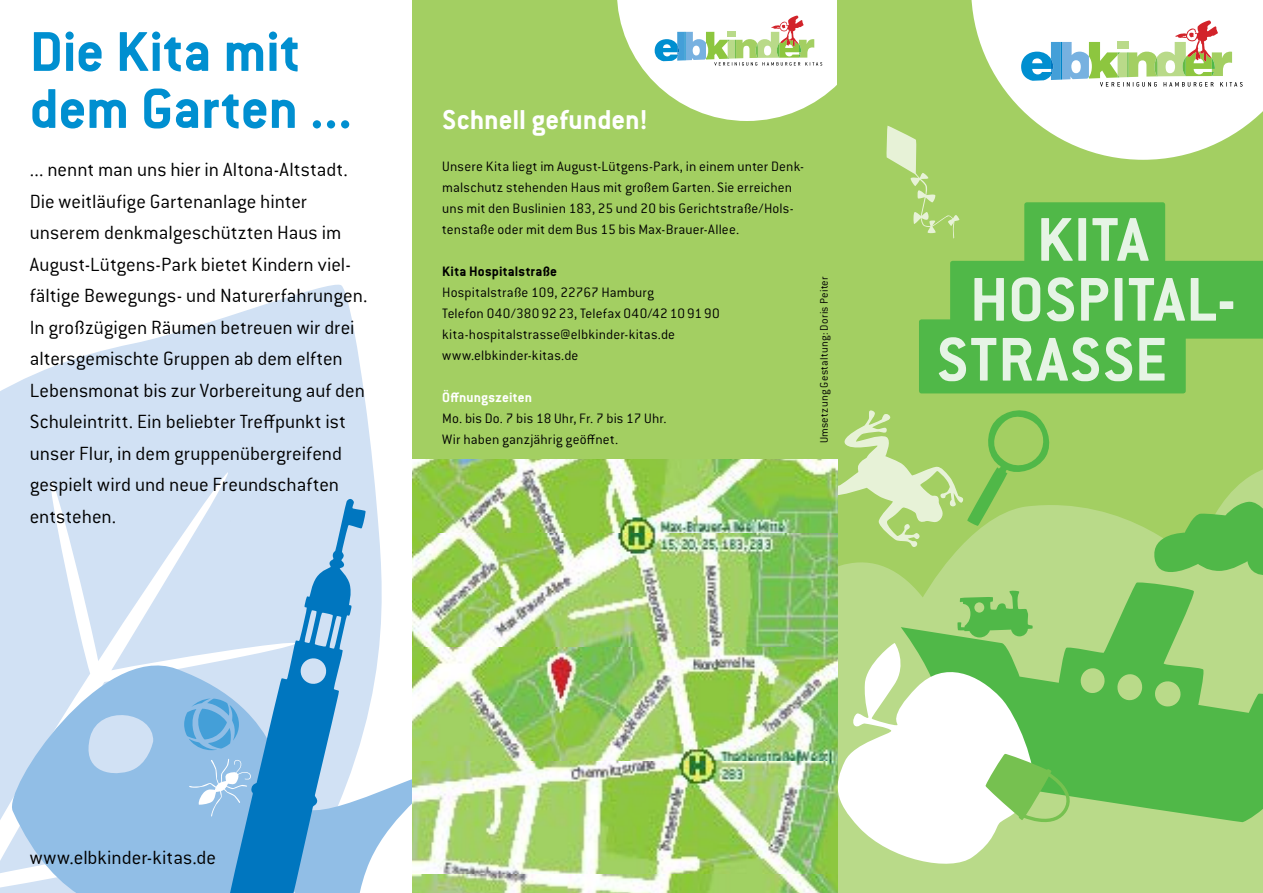
<style>
.page{position:relative;width:1263px;height:893px;background:#fff}
.page>*{position:absolute;margin:0;border:0;box-sizing:border-box;transform-origin:0 0}
.t1{font:700 67.65px "Conduit For Elbkinder";letter-spacing:.01em;color:#fff}
.t2{font:700 61.5px/57px "Conduit For Elbkinder";letter-spacing:-.01em;color:#008fd0}
.t3{font:700 30px "Conduit For Elbkinder";color:#fff}
.t4{font:300 21px/31.5px "Conduit For Elbkinder";color:#000}
.t5{font:300 15px/21px "Conduit For Elbkinder";letter-spacing:.01em;color:#000}
.t6{font:700 15px "Conduit For Elbkinder";letter-spacing:.01em;color:#000}
.t7{font:700 15px "Conduit For Elbkinder";letter-spacing:.01em;color:#fff}
.t8{font:300 12px "Conduit For Elbkinder";letter-spacing:.02em;color:#000}
</style>
<div class="page">
<div style="left:412px;top:0;width:426px;height:893px;background:#a3cf62"></div>
<svg style="left:617px;top:0;width:220px;height:121px"></svg>
<div style="left:838px;top:0;width:425px;height:893px;background:#a3cf62"></div>
<svg style="left:0;top:284px;width:382px;height:609px;fill:#d1e1f4"></svg>
<svg style="left:2px;top:642px;width:410px;height:251px;fill:#91bee6"></svg>
<svg style="left:184px;top:698px;width:43px;height:52px;background:#67adde"></svg>
<svg style="left:227px;top:499px;width:139px;height:394px;background:#83b9e0"></svg>
<svg style="left:189px;top:759px;width:63px;height:58px;background:#a0c7e9"></svg>
<svg style="left:838px;top:469px;width:425px;height:424px;fill:#b9da89"></svg>
<img style="left:412px;top:459px;width:426px;height:434px">
<svg style="left:784px;top:410px;width:270px;height:137px"></svg>
<svg style="left:1150px;top:500px;width:113px;height:81px"></svg>
<svg style="left:901px;top:581px;width:362px;height:241px;background:#7cc663"></svg>
<svg style="left:833px;top:643px;width:204px;height:230px;background:#d3eac3"></svg>
<svg style="left:886px;top:126px;width:73px;height:113px"></svg>
<svg style="left:957px;top:590px;width:76px;height:48px;background:#82c867"></svg>
<svg style="left:985px;top:753px;width:85px;height:70px;background:#93ce78"></svg>
<svg style="left:971px;top:0;width:292px;height:160px;fill:#fff"></svg>
<svg style="left:1021px;top:20px;width:221px;height:67px;background:#d0e0d0"></svg>
<div style="left:919px;top:319px;width:267px;height:74px;background:#50b848;border-radius:3px"></div>
<div style="left:1024px;top:202px;width:141px;height:76px;background:#50b848;border-radius:3px"></div>
<div style="left:950px;top:261px;width:313px;height:78px;background:#50b848"></div>
<h2 class="t2" style="left:30px;top:23px;width:324px">Die Kita mit dem Garten ...</h2>
<p class="t4" style="left:30px;top:154px;width:339px">... nennt man uns hier in Altona-Altstadt.<br>Die weitläufige Gartenanlage hinter unserem denkmalgeschützten Haus im August-Lütgens-Park bietet Kindern viel&shy;fältige Bewegungs- und Naturerfahrungen.<br>In großzügigen Räumen betreuen wir drei altersgemischte Gruppen ab dem elften Lebensmonat bis zur Vorbereitung auf den Schuleintritt. Ein beliebter Treffpunkt ist unser Flur, in dem gruppenübergreifend gespielt wird und neue Freundschaften entstehen.</p>
<h3 class="t3" style="left:442px;top:102px;width:208px">Schnell gefunden!</h3>
<p class="t5" style="left:442px;top:156px;width:363px">Unsere Kita liegt im August-Lütgens-Park, in einem unter Denk&shy;malschutz stehenden Haus mit großem Garten. Sie erreichen uns mit den Buslinien 183, 25 und 20 bis Gerichtstraße/Hols&shy;tenstaße oder mit dem Bus 15 bis Max-Brauer-Allee.</p>
<p class="t6" style="left:442px;top:262px;width:116px">Kita Hospitalstraße</p>
<p class="t5" style="left:442px;top:282px;width:279px">Hospitalstraße 109, 22767 Hamburg<br>Telefon 040/380 92 23, Telefax 040/42 10 91 90 kita-hospitalstrasse@elbkinder-kitas.de www.elbkinder-kitas.de</p>
<p class="t7" style="left:442px;top:388px;width:91px">Öffnungszeiten</p>
<p class="t5" style="left:442px;top:408px;width:226px">Mo. bis Do. 7 bis 18 Uhr, Fr. 7 bis 17 Uhr.<br>Wir haben ganzjährig geöffnet.</p>
<p class="t8" style="left:818px;top:443px;width:169px;rotate:-90deg">Umsetzung Gestaltung: Doris Peiter</p>
<h1 class="t1" style="left:1037px;top:200px;width:113px">KITA</h1>
<h1 class="t1" style="left:970px;top:260px;width:267px">HOSPITAL-</h1>
<h1 class="t1" style="left:936px;top:320px;width:232px">STRASSE</h1>
<p class="t4" style="left:30px;top:842px;width:188px">www.elbkinder-kitas.de</p>
</div>
